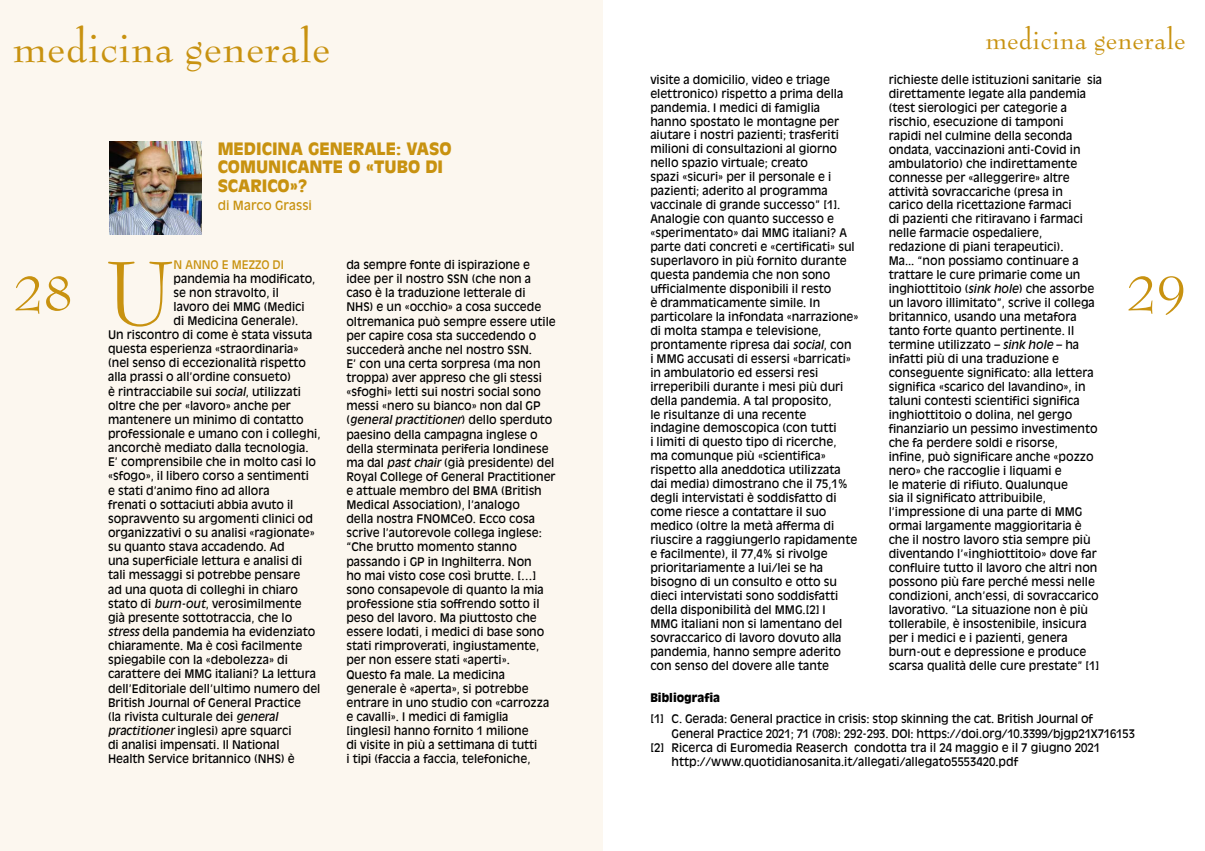
<style>
.page{position:relative;width:1205px;height:851px;background:#fff}
.page>*{position:absolute;margin:0;border:0;box-sizing:border-box;transform-origin:0 0}
.t1{font:99.25px "Bernhard Modern";color:#c89210}
.t2{font:54px "Bernhard Modern";color:#c89210}
.t3{font:47.5px "Bernhard Modern";color:#c89210}
.t4{font:30px "Bernhard Modern";color:#c89210}
.t5{font:900 16.88px/18.2px "Antique Olive CE";color:#c89210}
.t6{font:12.5px "Antique Olive LT";color:#c89210}
.t7{font:11.75px/14px "Antique Olive CE";color:#000}
.t8{font:11.75px "Antique Olive CE";letter-spacing:-.005em;color:#c89210}
.t9{font:900 11.75px "Antique Olive CE";color:#000}
.s1{font-style:italic}
</style>
<div class="page">
<div style="left:0;top:0;width:602px;height:850px;background:#fcf7ef"></div>
<img style="left:110px;top:142px;width:92px;height:92px">
<h3 class="t3" style="left:13px;top:22px;width:319px">medicina generale</h3>
<h2 class="t2" style="left:13px;top:264px;width:62px">28</h2>
<h3 class="t5" style="left:218px;top:140px;width:235px">MEDICINA GENERALE: VASO<br>COMUNICANTE O «TUBO DI<br>SCARICO»?</h3>
<p class="t6" style="left:218px;top:198px;width:96px">di Marco Grassi</p>
<h1 class="t1" style="left:106px;top:240px;width:69px">U</h1>
<p class="t8" style="left:174px;top:258px;width:112px">N ANNO E MEZZO DI</p>
<p class="t7" style="left:174px;top:271px;width:143px">pandemia ha modificato,</p>
<p class="t7" style="left:174px;top:285px;width:107px">se non stravolto, il</p>
<p class="t7" style="left:174px;top:299px;width:132px">lavoro dei MMG (Medici</p>
<p class="t7" style="left:174px;top:313px;width:126px">di Medicina Generale).</p>
<p class="t7" style="left:108px;top:327px;width:206px">Un riscontro di come è stata vissuta</p>
<p class="t7" style="left:108px;top:342px;width:192px">questa esperienza «straordinaria»</p>
<p class="t7" style="left:108px;top:356px;width:199px">(nel senso di eccezionalità rispetto</p>
<p class="t7" style="left:108px;top:370px;width:184px">alla prassi o all’ordine consueto)</p>
<p class="t7" style="left:108px;top:384px;width:194px">è rintracciabile sui <span class="s1">social</span>, utilizzati</p>
<p class="t7" style="left:108px;top:398px;width:184px">oltre che per «lavoro» anche per</p>
<p class="t7" style="left:108px;top:412px;width:197px">mantenere un minimo di contatto</p>
<p class="t7" style="left:108px;top:426px;width:214px">professionale e umano con i colleghi,</p>
<p class="t7" style="left:108px;top:440px;width:202px">ancorchè mediato dalla tecnologia.</p>
<p class="t7" style="left:108px;top:455px;width:209px">E’ comprensibile che in molto casi lo</p>
<p class="t7" style="left:108px;top:469px;width:202px">«sfogo», il libero corso a sentimenti</p>
<p class="t7" style="left:108px;top:483px;width:163px">e stati d’animo fino ad allora</p>
<p class="t7" style="left:108px;top:497px;width:187px">frenati o sottaciuti abbia avuto il</p>
<p class="t7" style="left:108px;top:511px;width:206px">sopravvento su argomenti clinici od</p>
<p class="t7" style="left:108px;top:525px;width:208px">organizzativi o su analisi «ragionate»</p>
<p class="t7" style="left:108px;top:539px;width:178px">su quanto stava accadendo. Ad</p>
<p class="t7" style="left:108px;top:553px;width:196px">una superficiale lettura e analisi di</p>
<p class="t7" style="left:108px;top:568px;width:194px">tali messaggi si potrebbe pensare</p>
<p class="t7" style="left:108px;top:582px;width:191px">ad una quota di colleghi in chiaro</p>
<p class="t7" style="left:108px;top:596px;width:195px">stato di <span class="s1">burn-out</span>, verosimilmente</p>
<p class="t7" style="left:108px;top:610px;width:186px">già presente sottotraccia, che lo</p>
<p class="t7" style="left:108px;top:624px;width:209px"><span class="s1">stress</span> della pandemia ha evidenziato</p>
<p class="t7" style="left:108px;top:638px;width:196px">chiaramente. Ma è così facilmente</p>
<p class="t7" style="left:108px;top:652px;width:181px">spiegabile con la «debolezza» di</p>
<p class="t7" style="left:108px;top:667px;width:209px">carattere dei MMG italiani? La lettura</p>
<p class="t7" style="left:108px;top:681px;width:214px">dell’Editoriale dell’ultimo numero del</p>
<p class="t7" style="left:108px;top:695px;width:194px">British Journal of General Practice</p>
<p class="t7" style="left:108px;top:709px;width:172px">(la rivista culturale dei <span class="s1">general</span></p>
<p class="t7" style="left:108px;top:723px;width:185px"><span class="s1">practitioner</span> inglesi) apre squarci</p>
<p class="t7" style="left:108px;top:737px;width:173px">di analisi impensati. Il National</p>
<p class="t7" style="left:108px;top:751px;width:188px">Health Service britannico (NHS) è</p>
<p class="t7" style="left:346px;top:257px;width:211px">da sempre fonte di ispirazione e idee per il nostro SSN (che non a caso è la traduzione letterale di<br>NHS) e un «occhio» a cosa succede oltremanica può sempre essere utile per capire cosa sta succedendo o succederà anche nel nostro SSN.<br>E’ con una certa sorpresa (ma non troppa) aver appreso che gli stessi «sfoghi» letti sui nostri social sono messi «nero su bianco» non dal GP (<span class="s1">general practitioner</span>) dello sperduto paesino della campagna inglese o della sterminata periferia londinese ma dal <span class="s1">past chair</span> (già presidente) del Royal College of General Practitioner e attuale membro del BMA (British Medical Association), l’analogo<br>della nostra FNOMCeO. Ecco cosa scrive l’autorevole collega inglese: “Che brutto momento stanno passando i GP in Inghilterra. Non<br>ho mai visto cose così brutte. […] sono consapevole di quanto la mia professione stia soffrendo sotto il peso del lavoro. Ma piuttosto che essere lodati, i medici di base sono stati rimproverati, ingiustamente, per non essere stati «aperti».<br>Questo fa male. La medicina generale è «aperta», si potrebbe entrare in uno studio con «carrozza e cavalli». I medici di famiglia [inglesi] hanno fornito 1 milione<br>di visite in più a settimana di tutti<br>i tipi (faccia a faccia, telefoniche,</p>
<h3 class="t4" style="left:985px;top:23px;width:202px">medicina generale</h3>
<p class="t7" style="left:650px;top:72px;width:210px">visite a domicilio, video e triage elettronico) rispetto a prima della pandemia. I medici di famiglia hanno spostato le montagne per aiutare i nostri pazienti; trasferiti milioni di consultazioni al giorno nello spazio virtuale; creato<br>spazi «sicuri» per il personale e i pazienti; aderito al programma vaccinale di grande successo” [1].<br>Analogie con quanto successo e «sperimentato» dai MMG italiani? A parte dati concreti e «certificati» sul superlavoro in più fornito durante questa pandemia che non sono ufficialmente disponibili il resto<br>è drammaticamente simile. In particolare la infondata «narrazione» di molta stampa e televisione, prontamente ripresa dai <span class="s1">social</span>, con<br>i MMG accusati di essersi «barricati» in ambulatorio ed essersi resi irreperibili durante i mesi più duri della pandemia. A tal proposito,<br>le risultanze di una recente indagine demoscopica (con tutti<br>i limiti di questo tipo di ricerche,<br>ma comunque più «scientifica» rispetto alla aneddotica utilizzata dai media) dimostrano che il 75,1% degli intervistati è soddisfatto di come riesce a contattare il suo medico (oltre la metà afferma di riuscire a raggiungerlo rapidamente e facilmente), il 77,4% si rivolge prioritariamente a lui/lei se ha bisogno di un consulto e otto su dieci intervistati sono soddisfatti della disponibilità del MMG.[2] I<br>MMG italiani non si lamentano del sovraccarico di lavoro dovuto alla pandemia, hanno sempre aderito con senso del dovere alle tante</p>
<p class="t7" style="left:888px;top:72px;width:215px">richieste delle istituzioni sanitarie sia direttamente legate alla pandemia (test sierologici per categorie a rischio, esecuzione di tamponi<br>rapidi nel culmine della seconda ondata, vaccinazioni anti-Covid in ambulatorio) che indirettamente connesse per «alleggerire» altre attività sovraccariche (presa in<br>carico della ricettazione farmaci<br>di pazienti che ritiravano i farmaci nelle farmacie ospedaliere, redazione di piani terapeutici).<br>Ma... “non possiamo continuare a trattare le cure primarie come un inghiottitoio (<span class="s1">sink hole</span>) che assorbe un lavoro illimitato”, scrive il collega britannico, usando una metafora tanto forte quanto pertinente. Il termine utilizzato – <span class="s1">sink hole</span> – ha infatti più di una traduzione e conseguente significato: alla lettera significa «scarico del lavandino», in taluni contesti scientifici significa inghiottitoio o dolina, nel gergo finanziario un pessimo investimento che fa perdere soldi e risorse,<br>infine, può significare anche «pozzo nero» che raccoglie i liquami e<br>le materie di rifiuto. Qualunque<br>sia il significato attribuibile, l’impressione di una parte di MMG ormai largamente maggioritaria è che il nostro lavoro stia sempre più diventando l’«inghiottitoio» dove far confluire tutto il lavoro che altri non possono più fare perché messi nelle condizioni, anch’essi, di sovraccarico lavorativo. “La situazione non è più tollerabile, è insostenibile, insicura per i medici e i pazienti, genera burn-out e depressione e produce scarsa qualità delle cure prestate” [1]</p>
<h2 class="t2" style="left:1126px;top:264px;width:62px">29</h2>
<p class="t9" style="left:650px;top:690px;width:71px">Bibliografia</p>
<p class="t7" style="left:650px;top:712px;width:444px">[1] C. Gerada: General practice in crisis: stop skinning the cat. British Journal of</p>
<p class="t7" style="left:671px;top:726px;width:465px">General Practice 2021; 71 (708): 292-293. DOI: https://doi.org/10.3399/bjgp21X716153</p>
<p class="t7" style="left:650px;top:740px;width:451px">[2] Ricerca di Euromedia Reaserch condotta tra il 24 maggio e il 7 giugno 2021</p>
<p class="t7" style="left:671px;top:754px;width:348px">http://www.quotidianosanita.it/allegati/allegato5553420.pdf</p>
</div>
